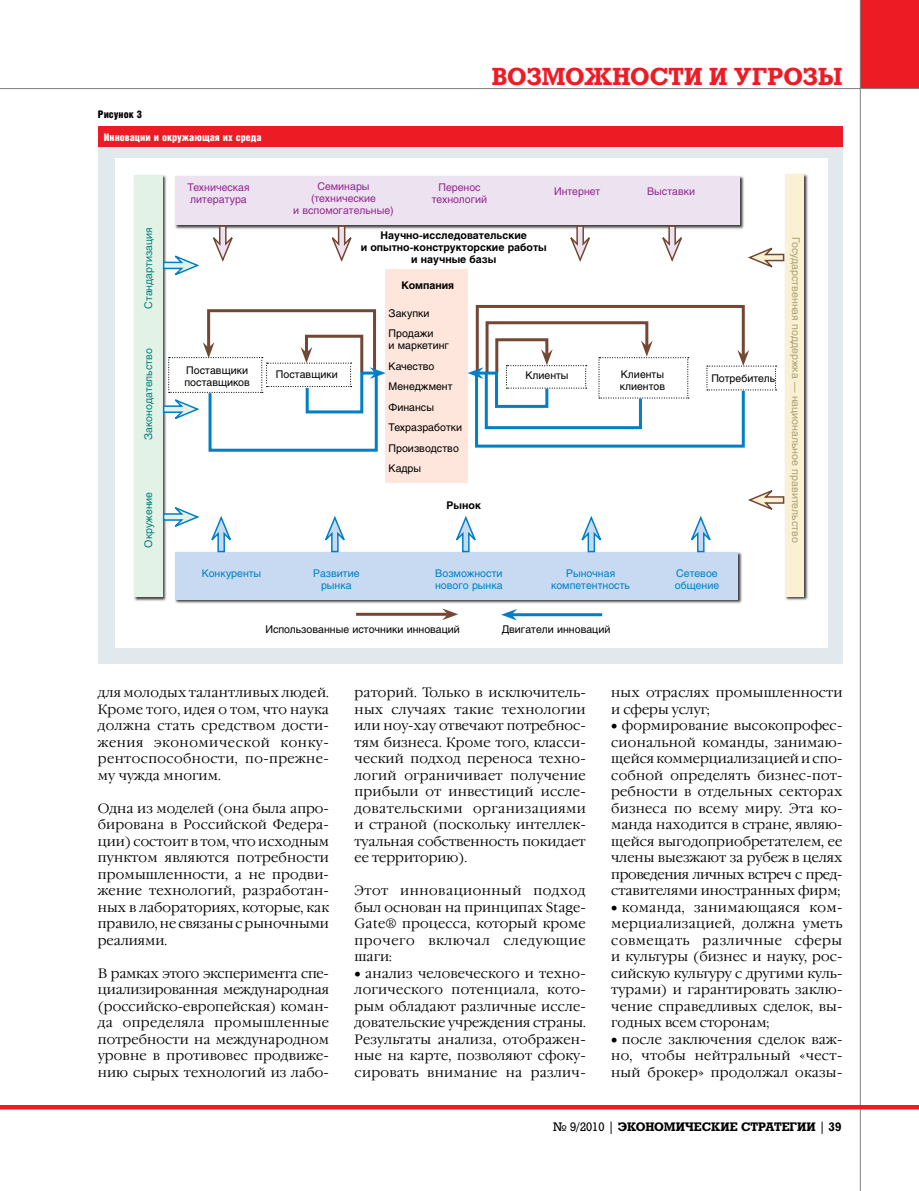
<style>
.page{position:relative;width:919px;height:1191px;background:#fff}
.page>*{position:absolute;margin:0;border:0;box-sizing:border-box;transform-origin:0 0}
.t1{font:700 24px "Rodeo";letter-spacing:-.005em;color:#ed1c24}
.t2{font:300 13.5px/16.5px "Garamond C";letter-spacing:.01em;color:#000;text-align:justify}
.t3{font:700 12px "Rodeo";color:#000}
.t4{font:10.5px/20.5px "Helios";color:#000}
.t5{font:10.5px/12px "Helios";color:#91278f;text-align:center}
.t6{font:10.5px/12px "Helios";color:#007fc7;text-align:center}
.t7{font:700 10.5px/12px "Helios";color:#000;text-align:center}
.t8{font:10.5px "Helios";color:#aaa571}
.t9{font:10.5px "Helios";color:#00837d}
.t10{font:900 10.5px "Helios Cond";color:#fff}
.t11{font:900 10.5px "Helios Cond";color:#000}
.s1{font-weight:400}
</style>
<div class="page">
<div style="left:859px;top:0;width:59px;height:89px;background:#ed1c24"></div>
<hr style="left:0;top:88px;width:918px;height:1px;background:#808284">
<hr style="left:859px;top:0;width:1px;height:1191px;background:#808284">
<hr style="left:0;top:1105px;width:918px;height:4px;background:#ed1c24">
<div style="left:98px;top:126px;width:744px;height:538px;background:#e2e9ec"></div>
<div style="left:98px;top:126px;width:744px;height:21px;background:#ed1c24"></div>
<div style="left:115px;top:159px;width:712px;height:489px;background:#fff"></div>
<div style="left:173px;top:174px;width:572px;height:56px;background:#000;opacity:.75"></div>
<div style="left:175px;top:176px;width:564px;height:48px;background:#ede2f0"></div>
<div style="left:174px;top:550px;width:569px;height:54px;background:#000;opacity:.75"></div>
<div style="left:175px;top:552px;width:562px;height:47px;background:#c7daf1"></div>
<div style="left:133px;top:173px;width:35px;height:429px;background:#000;opacity:.75"></div>
<div style="left:134px;top:175px;width:28px;height:421px;background:#e3f2e7"></div>
<div style="left:385px;top:269px;width:82px;height:214px;background:#fee6dc"></div>
<div style="left:783px;top:172px;width:26px;height:430px;background:#000;opacity:.75"></div>
<div style="left:785px;top:174px;width:18px;height:422px;background:#faf0d4"></div>
<svg style="left:209px;top:225px;width:27px;height:37px"></svg>
<svg style="left:328px;top:225px;width:27px;height:37px"></svg>
<svg style="left:566px;top:225px;width:27px;height:37px"></svg>
<svg style="left:658px;top:225px;width:27px;height:37px"></svg>
<svg style="left:748px;top:244px;width:37px;height:27px"></svg>
<svg style="left:162px;top:252px;width:37px;height:27px"></svg>
<svg style="left:162px;top:503px;width:37px;height:27px"></svg>
<svg style="left:208px;top:516px;width:27px;height:37px"></svg>
<svg style="left:321px;top:516px;width:27px;height:37px"></svg>
<svg style="left:452px;top:516px;width:27px;height:37px"></svg>
<svg style="left:577px;top:516px;width:28px;height:37px"></svg>
<svg style="left:687px;top:516px;width:27px;height:37px"></svg>
<svg style="left:748px;top:486px;width:37px;height:27px"></svg>
<hr style="left:356px;top:613px;width:92px;height:3px;background:#734733">
<svg style="left:442px;top:608px;width:16px;height:12px"></svg>
<hr style="left:511px;top:613px;width:91px;height:3px;background:#007fc7">
<svg style="left:501px;top:609px;width:16px;height:11px"></svg>
<svg style="left:162px;top:308px;width:224px;height:145px"></svg>
<svg style="left:467px;top:303px;width:309px;height:146px"></svg>
<p class="t11" style="left:98px;top:109px;width:46px">Рисунок 3</p>
<p class="t10" style="left:104px;top:131px;width:159px">Инновации и окружающая их среда</p>
<h1 class="t1" style="left:491px;top:62px;width:331px">ВОЗМОЖНОСТИ И УГРОЗЫ</h1>
<p class="t5" style="left:293px;top:180px;width:102px">Семинары (технические<br>и вспомогательные)</p>
<p class="t5" style="left:554px;top:185px;width:48px">Интернет</p>
<p class="t5" style="left:647px;top:185px;width:50px">Выставки</p>
<p class="t5" style="left:187px;top:181px;width:64px;text-align:left">Техническая литература</p>
<p class="t5" style="left:431px;top:181px;width:57px">Перенос технологий</p>
<p class="t9" style="left:142px;top:309px;width:83px;rotate:-90deg">Стандартизация</p>
<p class="t8" style="left:802px;top:237px;width:307px;rotate:90deg">Государственная поддержка — национальное правительство</p>
<p class="t7" style="left:360px;top:229px;width:188px">Научно-исследовательские<br>и опытно-конструкторские работы и научные базы</p>
<p class="t7" style="left:401px;top:279px;width:54px">Компания</p>
<p class="t4" style="left:388px;top:303px;width:47px">Закупки<br>Продажи</p>
<p class="t4" style="left:388px;top:335px;width:75px">и маркетинг<br>Качество<br>Менеджмент<br>Финансы<br>Техразработки<br>Производство<br>Кадры</p>
<p class="t9" style="left:142px;top:440px;width:93px;rotate:-90deg">Законодательство</p>
<p class="t4" style="left:184px;top:364px;width:67px;line-height:12px">Поставщики поставщиков</p>
<p class="t4" style="left:276px;top:364px;width:63px">Поставщики</p>
<p class="t4" style="left:525px;top:365px;width:45px">Клиенты</p>
<p class="t4" style="left:619px;top:368px;width:47px;line-height:12px">Клиенты клиентов</p>
<p class="t4" style="left:711px;top:368px;width:65px">Потребитель</p>
<p class="t9" style="left:142px;top:548px;width:57px;rotate:-90deg">Окружение</p>
<p class="t7" style="left:446px;top:499px;width:36px">Рынок</p>
<p class="t6" style="left:202px;top:567px;width:61px">Конкуренты</p>
<p class="t6" style="left:313px;top:567px;width:48px">Развитие рынка</p>
<p class="t6" style="left:435px;top:567px;width:69px;text-align:left">Возможности нового рынка</p>
<p class="t6" style="left:551px;top:567px;width:80px">Рыночная компетентность</p>
<p class="t6" style="left:674px;top:567px;width:46px;text-align:left">Сетевое общение</p>
<p class="t4" style="left:265px;top:619px;width:196px">Использованные источники инноваций</p>
<p class="t4" style="left:501px;top:619px;width:110px">Двигатели инноваций</p>
<p class="t2" style="left:98px;top:685px;width:233px">для молодых талантливых людей.<br>Кроме того, идея о том, что наука должна стать средством дости&shy;жения экономической конку&shy;рентоспособности, по-прежне&shy;му чужда многим.</p>
<p class="t2" style="left:98px;top:800px;width:233px">Одна из моделей (она была апро&shy;бирована в Российской Федера&shy;ции) состоит в том, что исходным пунктом являются потребности промышленности, а не продви&shy;жение технологий, разработан&shy;ных в лабораториях, которые, как правило, не связаны с рыночными реалиями.</p>
<p class="t2" style="left:98px;top:965px;width:233px">В рамках этого эксперимента спе&shy;циализированная международная (российско-европейская) коман&shy;да определяла промышленные потребности на международном уровне в противовес продвиже&shy;нию сырых технологий из лабо-</p>
<p class="t2" style="left:354px;top:685px;width:233px">раторий. Только в исключитель&shy;ных случаях такие технологии или ноу-хау отвечают потребнос&shy;тям бизнеса. Кроме того, класси&shy;ческий подход переноса техно&shy;логий ограничивает получение прибыли от инвестиций иссле&shy;довательскими организациями и страной (поскольку интеллек&shy;туальная собственность покидает ее территорию).</p>
<p class="t2" style="left:354px;top:883px;width:233px">Этот инновационный подход был основан на принципах Stage-Gate® процесса, который кроме прочего включал следующие шаги:</p>
<p class="t2" style="left:354px;top:965px;width:233px">• анализ человеческого и техно&shy;логического потенциала, кото&shy;рым обладают различные иссле&shy;довательские учреждения страны.<br>Результаты анализа, отображен&shy;ные на карте, позволяют сфоку&shy;сировать внимание на различ-</p>
<p class="t2" style="left:611px;top:685px;width:233px">ных отраслях промышленности и сферы услуг;</p>
<p class="t2" style="left:611px;top:718px;width:233px">• формирование высокопрофес&shy;сиональной команды, занимаю&shy;щейся коммерциализацией и спо&shy;собной определять бизнес-пот&shy;ребности в отдельных секторах бизнеса по всему миру. Эта ко&shy;манда находится в стране, являю&shy;щейся выгодоприобретателем, ее члены выезжают за рубеж в целях проведения личных встреч с пред&shy;ставителями иностранных фирм;</p>
<p class="t2" style="left:611px;top:899px;width:233px">• команда, занимающаяся ком&shy;мерциализацией, должна уметь совмещать различные сферы и культуры (бизнес и науку, рос&shy;сийскую культуру с другими куль&shy;турами) и гарантировать заклю&shy;чение справедливых сделок, вы&shy;годных всем сторонам;</p>
<p class="t2" style="left:611px;top:1031px;width:233px">• после заключения сделок важ&shy;но, чтобы нейтральный «чест&shy;ный брокер» продолжал оказы-</p>
<p class="t3" style="left:553px;top:1119px;width:290px"><span class="s1">№ 9/2010 |</span> ЭКОНОМИЧЕСКИЕ СТРАТЕГИИ <span class="s1">|</span> 39</p>
</div>
